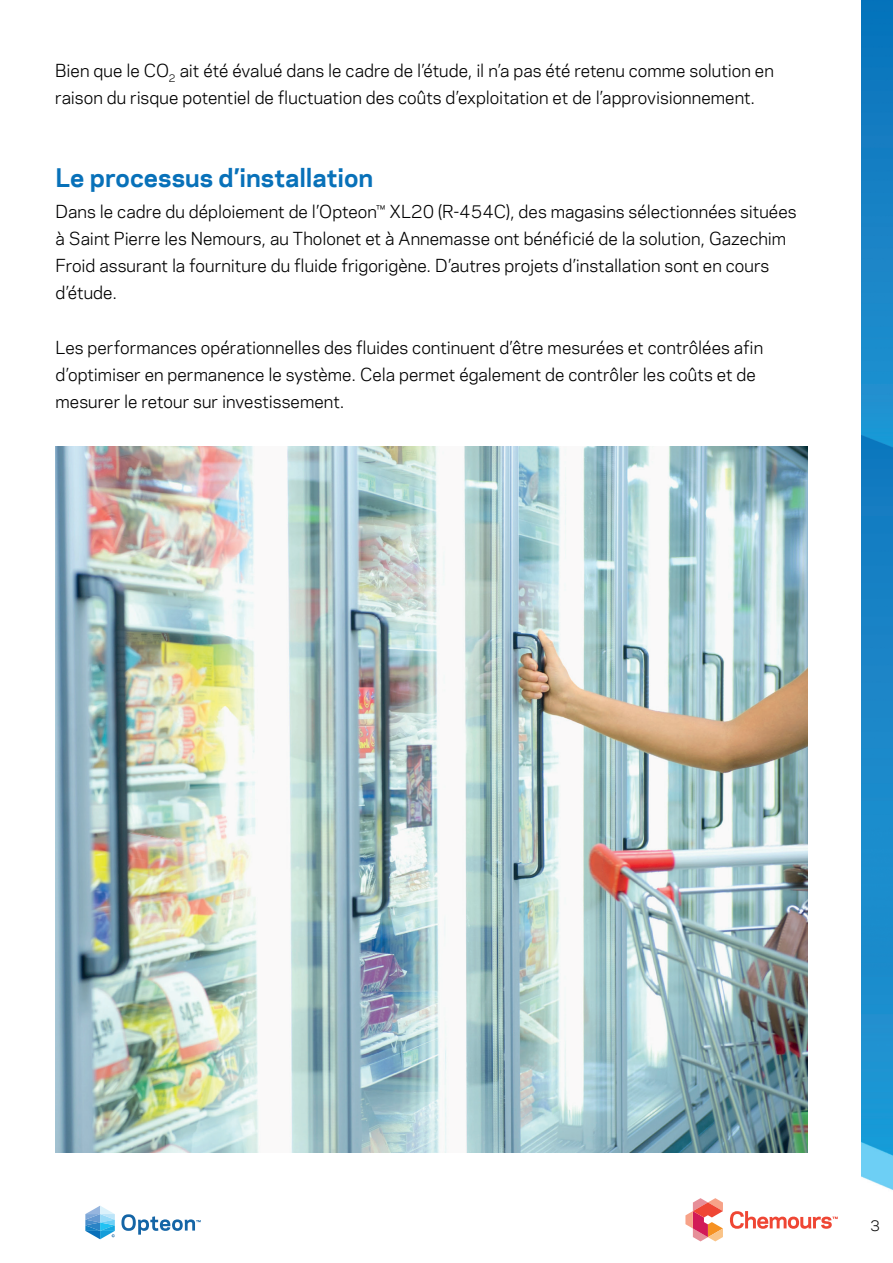
<style>
.page{position:relative;width:893px;height:1263px;background:#fff}
.page>*{position:absolute;margin:0;border:0;box-sizing:border-box;transform-origin:0 0}
.t1{font:700 24px "Chemours Sans";color:#0871b9}
.t2{font:16.5px/27px "Chemours Sans";color:#000001}
.t3{font:13.5px "Chemours Sans";color:#000001}
</style>
<div class="page">
<svg style="left:121px;top:1214px;width:80px;height:21px"></svg>
<svg style="left:85px;top:1206px;width:30px;height:33px"></svg>
<svg style="left:685px;top:1198px;width:38px;height:43px"></svg>
<svg style="left:730px;top:1211px;width:108px;height:18px"></svg>
<img style="left:861px;top:0;width:32px;height:1190px">
<img style="left:55px;top:446px;width:753px;height:706px">
<p class="t2" style="left:55px;top:56px;width:720px">Bien que le CO<sub>2</sub> ait été évalué dans le cadre de l’étude, il n’a pas été retenu comme solution en raison du risque potentiel de fluctuation des coûts d’exploitation et de l’approvisionnement.</p>
<h1 class="t1" style="left:56px;top:159px;width:319px">Le processus d’installation</h1>
<p class="t2" style="left:56px;top:197px;width:742px">Dans le cadre du déploiement de l’Opteon™ XL20 (R-454C), des magasins sélectionnées situées à Saint Pierre les Nemours, au Tholonet et à Annemasse ont bénéficié de la solution, Gazechim Froid assurant la fourniture du fluide frigorigène. D’autres projets d’installation sont en cours d’étude.</p>
<p class="t2" style="left:56px;top:333px;width:709px">Les performances opérationnelles des fluides continuent d’être mesurées et contrôlées afin d’optimiser en permanence le système. Cela permet également de contrôler les coûts et de mesurer le retour sur investissement.</p>
<p class="t3" style="left:870px;top:1215px;width:11px">3</p>
</div>
